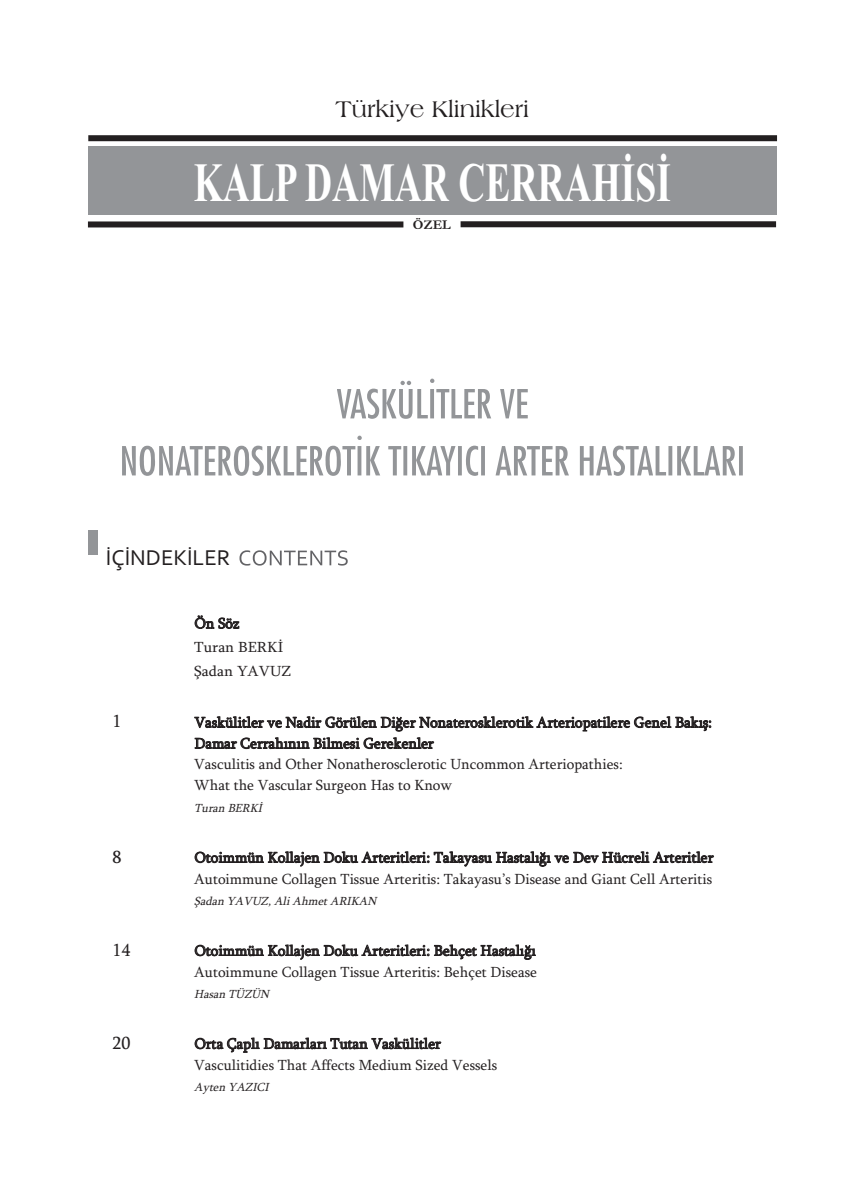
<style>
.page{position:relative;width:865px;height:1197px;background:#fff}
.page>*{position:absolute;margin:0;border:0;box-sizing:border-box;transform-origin:0 0}
.t1{font:700 55.35px "Times New Roman";color:#fff;scale:.68 1}
.t2{font:24px "Americana BT Roman";color:#231f20}
.t3{font:22.5px "Corbel";color:#231f20}
.t4{font:18px "Sylfaen";color:#231f20}
.t5{font:15px/21px "Sylfaen";color:#231f20}
.t6{font:700 13.5px "Garamond";color:#231f20}
.t7{font:italic 12px "Sylfaen";color:#231f20}
</style>
<div class="page">
<svg style="left:239px;top:550px;width:109px;height:15px"></svg>
<div style="left:88px;top:530px;width:9px;height:25px;background:#939598"></div>
<svg style="left:337px;top:378px;width:191px;height:41px"></svg>
<svg style="left:122px;top:445px;width:219px;height:31px"></svg>
<div style="left:88px;top:147px;width:688px;height:68px;background:#939598"></div>
<div style="left:88px;top:135px;width:689px;height:6px;background:#231f20"></div>
<div style="left:88px;top:221px;width:315px;height:6px;background:#231f20"></div>
<div style="left:460px;top:221px;width:316px;height:6px;background:#231f20"></div>
<h2 class="t2" style="left:335px;top:94px;width:195px">Türkiye Klinikleri</h2>
<h1 class="t1" style="left:194px;top:149px;width:703px">KALP DAMAR CERRAHİSİ</h1>
<p class="t6" style="left:413px;top:216px;width:39px">ÖZEL</p>
<h3 class="t3" style="left:106px;top:544px;width:126px">İÇİNDEKİLER</h3>
<p class="t5" style="left:194px;top:611px;width:98px;line-height:24px">Ön Söz<br>Turan BERKİ<br>Şadan YAVUZ</p>
<p class="t4" style="left:113px;top:710px;width:10px">1</p>
<p class="t5" style="left:194px;top:711px;width:519px">Vaskülitler ve Nadir Görülen Diğer Nonaterosklerotik Arteriopatilere Genel Bakış:<br>Damar Cerrahının Bilmesi Gerekenler<br>Vasculitis and Other Nonatherosclerotic Uncommon Arteriopathies:<br>What the Vascular Surgeon Has to Know</p>
<p class="t7" style="left:194px;top:800px;width:73px">Turan BERKİ</p>
<p class="t4" style="left:113px;top:845px;width:10px">8</p>
<p class="t5" style="left:194px;top:846px;width:521px">Otoimmün Kollajen Doku Arteritleri: Takayasu Hastalığı ve Dev Hücreli Arteritler<br>Autoimmune Collagen Tissue Arteritis: Takayasu’s Disease and Giant Cell Arteritis</p>
<p class="t7" style="left:194px;top:893px;width:187px">Şadan YAVUZ, Ali Ahmet ARIKAN</p>
<p class="t4" style="left:113px;top:938px;width:19px">14</p>
<p class="t5" style="left:194px;top:939px;width:344px">Otoimmün Kollajen Doku Arteritleri: Behçet Hastalığı<br>Autoimmune Collagen Tissue Arteritis: Behçet Disease</p>
<p class="t7" style="left:194px;top:986px;width:79px">Hasan TÜZÜN</p>
<p class="t4" style="left:113px;top:1031px;width:19px">20</p>
<p class="t5" style="left:194px;top:1032px;width:304px">Orta Çaplı Damarları Tutan Vaskülitler<br>Vasculitidies That Affects Medium Sized Vessels</p>
<p class="t7" style="left:194px;top:1079px;width:79px">Ayten YAZICI</p>
</div>
